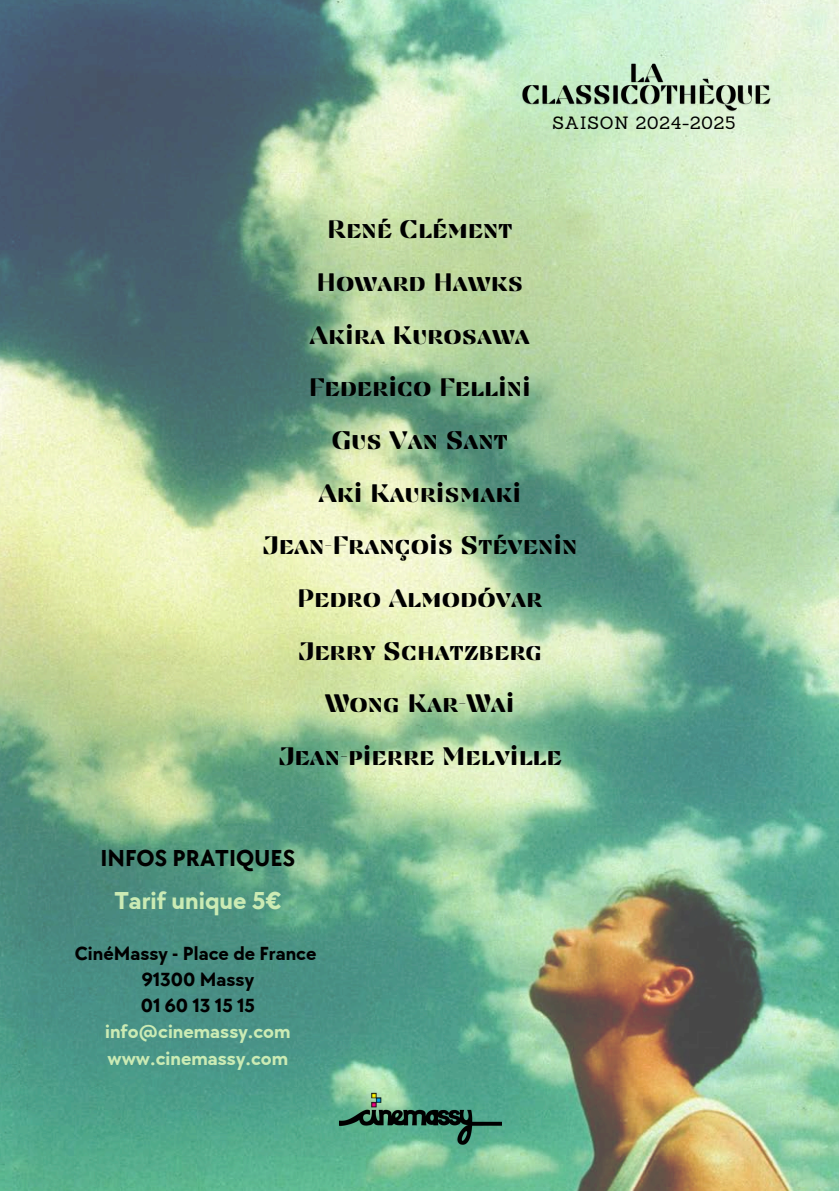
<style>
.page{position:relative;width:839px;height:1191px;background:#fff}
.page>*{position:absolute;margin:0;border:0;box-sizing:border-box;transform-origin:0 0}
.t1{font:25.2px/52.6px "Findel Display";color:#000;text-align:center}
.t2{font:700 25.2px "TT Chocolates";color:#cbebb4}
.t3{font:700 23.8px "TT Chocolates";color:#000}
.t4{font:700 19.6px/26.2px "TT Chocolates";color:#000;text-align:center}
.t5{font:17.4px "Sanchez";letter-spacing:.05em;color:#000}
.s1{color:#cbebb4}
</style>
<div class="page">
<img style="left:0;top:0;width:838px;height:1190px">
<img style="left:515px;top:59px;width:261px;height:59px">
<img style="left:339px;top:1088px;width:162px;height:60px">
<h1 class="t5" style="left:552px;top:111px;width:184px">SAISON 2024-2025</h1>
<h5 class="t1" style="left:262px;top:203px;width:317px">René Clément<br>Howard Hawks<br>Akira Kurosawa<br>Federico Fellini<br>Gus Van Sant<br>Aki Kaurismaki<br>Jean-François Stévenin<br>Pedro Almodóvar<br>Jerry Schatzberg<br>Wong Kar-Wai<br>Jean-pierre Melville</h5>
<h4 class="t3" style="left:100px;top:844px;width:196px">INFOS PRATIQUES</h4>
<h3 class="t2" style="left:114px;top:887px;width:168px">Tarif unique 5€</h3>
<p class="t4" style="left:75px;top:941px;width:243px">CinéMassy - Place de France<br>91300 Massy<br>01 60 13 15 15 <span class="s1">info@cinemassy.com www.cinemassy.com</span></p>
</div>
